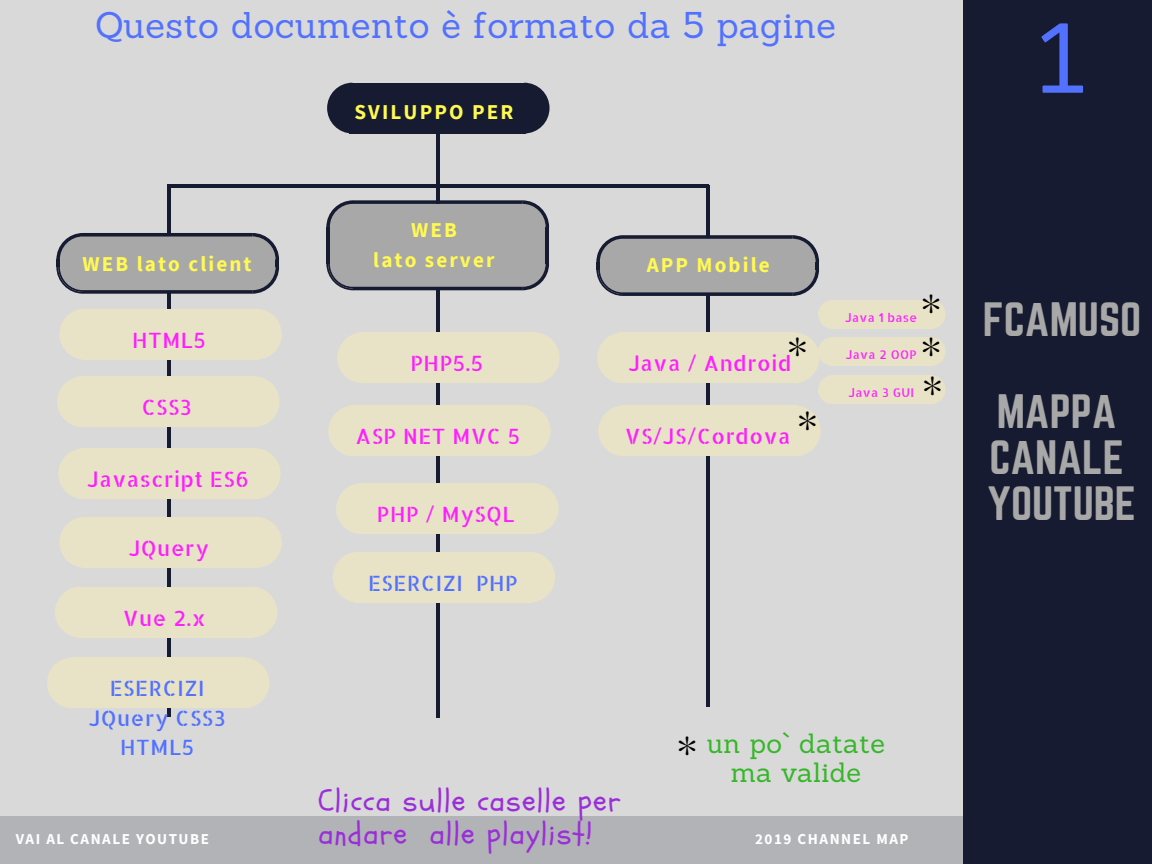
<style>
.page{position:relative;width:1152px;height:864px;background:#d9d9d9}
.page>*{position:absolute;margin:0;border:0;box-sizing:border-box;transform-origin:0 0}
.t1{font:96.6px "Sanchez";color:#5271ff}
.t2{font:48.3px/41.1px "Prata";color:#000;text-align:justify}
.t3{font:42.3px/92.2px "Norwester";color:#a8a8a8;text-align:center}
.t4{font:36.3px "Sanchez";letter-spacing:.01em;color:#5271ff}
.t5{font:30.9px/32.7px "Schoolbell";letter-spacing:.04em;color:#9a2ed7}
.t6{font:27.15px/29.2px "Sanchez";letter-spacing:.01em;color:#35b729}
.t7{font:21.15px "Allerta Stencil";letter-spacing:.03em;color:#ff1ffd}
.t8{font:700 21.15px/29.2px "Source Sans Pro";letter-spacing:.1em;color:#fff952;text-align:center}
.t9{font:21.15px/29.2px "Allerta Stencil";letter-spacing:.03em;color:#5271ff;text-align:center}
.t10{font:700 15.15px "Source Sans Pro";letter-spacing:.1em;color:#fff}
.t11{font:12px "Allerta Stencil";letter-spacing:.03em;color:#ff1ffd}
.s1{font-family:"Prata";font-size:48.3px;color:#000}
</style>
<div class="page">
<div style="left:0;top:817px;width:1007px;height:47px;background:#b2b3b7"></div>
<hr style="left:167px;top:189px;width:3px;height:528px;background:#161b31">
<hr style="left:706px;top:185px;width:3px;height:522px;background:#161b31">
<div style="left:963px;top:0;width:189px;height:864px;background:#161b31"></div>
<hr style="left:436px;top:111px;width:4px;height:607px;background:#161b31">
<hr style="left:167px;top:184px;width:541px;height:4px;background:#161b31">
<div style="left:350px;top:83px;width:176px;height:51px;background:#161b31"></div>
<svg style="left:526px;top:83px;width:24px;height:51px"></svg>
<svg style="left:327px;top:83px;width:23px;height:51px"></svg>
<div style="left:353px;top:227px;width:170px;height:37px;background:#a8a8a8"></div>
<div style="left:330px;top:227px;width:23px;height:37px;background:#a8a8a8"></div>
<hr style="left:326px;top:227px;width:4px;height:37px;background:#161b31">
<svg style="left:326px;top:264px;width:223px;height:26px;background:#96969a"></svg>
<div style="left:522px;top:227px;width:24px;height:37px;background:#a8a8a8"></div>
<hr style="left:546px;top:227px;width:3px;height:37px;background:#161b31">
<svg style="left:326px;top:200px;width:223px;height:27px;background:#96969a"></svg>
<div style="left:82px;top:309px;width:176px;height:51px;background:#e8e3c7"></div>
<svg style="left:258px;top:309px;width:24px;height:51px"></svg>
<svg style="left:59px;top:309px;width:23px;height:50px"></svg>
<svg style="left:56px;top:233px;width:223px;height:61px;background:#97989a"></svg>
<div style="left:80px;top:376px;width:176px;height:51px;background:#e8e3c7"></div>
<svg style="left:256px;top:376px;width:23px;height:51px"></svg>
<svg style="left:57px;top:376px;width:23px;height:51px"></svg>
<div style="left:81px;top:448px;width:176px;height:51px;background:#e8e3c7"></div>
<svg style="left:257px;top:448px;width:24px;height:51px"></svg>
<svg style="left:58px;top:448px;width:23px;height:51px"></svg>
<div style="left:82px;top:517px;width:176px;height:51px;background:#e8e3c7"></div>
<svg style="left:258px;top:517px;width:24px;height:51px"></svg>
<svg style="left:59px;top:517px;width:23px;height:50px"></svg>
<div style="left:77px;top:587px;width:177px;height:51px;background:#e8e3c7"></div>
<svg style="left:254px;top:587px;width:23px;height:50px"></svg>
<svg style="left:55px;top:587px;width:22px;height:50px"></svg>
<div style="left:70px;top:658px;width:176px;height:50px;background:#e8e3c7"></div>
<svg style="left:246px;top:658px;width:23px;height:50px"></svg>
<svg style="left:47px;top:658px;width:23px;height:50px"></svg>
<div style="left:360px;top:332px;width:176px;height:51px;background:#e8e3c7"></div>
<svg style="left:536px;top:333px;width:24px;height:50px"></svg>
<svg style="left:337px;top:332px;width:23px;height:51px"></svg>
<div style="left:351px;top:406px;width:176px;height:50px;background:#e8e3c7"></div>
<svg style="left:527px;top:406px;width:24px;height:50px"></svg>
<svg style="left:328px;top:406px;width:23px;height:50px"></svg>
<div style="left:831px;top:300px;width:101px;height:29px;background:#e8e3c7"></div>
<svg style="left:932px;top:300px;width:14px;height:29px"></svg>
<div style="left:831px;top:337px;width:101px;height:29px;background:#e8e3c7"></div>
<svg style="left:932px;top:337px;width:14px;height:29px"></svg>
<div style="left:831px;top:375px;width:101px;height:29px;background:#e8e3c7"></div>
<svg style="left:932px;top:375px;width:14px;height:29px"></svg>
<svg style="left:596px;top:235px;width:235px;height:221px"></svg>
<div style="left:359px;top:483px;width:176px;height:51px;background:#e8e3c7"></div>
<svg style="left:535px;top:483px;width:23px;height:51px"></svg>
<svg style="left:336px;top:483px;width:23px;height:51px"></svg>
<div style="left:355px;top:552px;width:177px;height:51px;background:#e8e3c7"></div>
<svg style="left:532px;top:552px;width:23px;height:50px"></svg>
<svg style="left:333px;top:552px;width:22px;height:50px"></svg>
<h3 class="t4" style="left:95px;top:1px;width:742px">Questo documento è formato da 5 pagine</h3>
<p class="t8" style="left:354px;top:97px;width:160px">SVILUPPO PER</p>
<p class="t8" style="left:373px;top:215px;width:123px">WEB<br>lato server</p>
<p class="t8" style="left:83px;top:249px;width:171px">WEB lato client</p>
<p class="t8" style="left:647px;top:250px;width:125px">APP Mobile</p>
<p class="t7" style="left:132px;top:326px;width:75px">HTML5</p>
<p class="t7" style="left:142px;top:393px;width:51px">CSS3</p>
<p class="t7" style="left:87px;top:465px;width:163px">Javascript ES6</p>
<p class="t7" style="left:129px;top:534px;width:82px">JQuery</p>
<p class="t7" style="left:123px;top:604px;width:84px">Vue 2.x</p>
<p class="t7" style="left:411px;top:349px;width:74px">PHP5.5</p>
<h2 class="t2" style="left:786px;top:338px;width:24px">*</h2>
<p class="t7" style="left:628px;top:349px;width:164px">Java / Android</p>
<p class="t7" style="left:356px;top:423px;width:166px">ASP NET MVC 5</p>
<p class="t7" style="left:625px;top:423px;width:167px">VS/JS/Cordova</p>
<h2 class="t2" style="left:796px;top:412px;width:24px">*</h2>
<p class="t7" style="left:377px;top:500px;width:139px">PHP / MySQL</p>
<p class="t9" style="left:368px;top:568px;width:151px">ESERCIZI PHP</p>
<h2 class="t2" style="left:920px;top:295px;width:25px">* * *</h2>
<p class="t11" style="left:845px;top:309px;width:74px">Java 1 base</p>
<p class="t11" style="left:846px;top:346px;width:72px">Java 2 OOP</p>
<p class="t11" style="left:848px;top:385px;width:67px">Java 3 GUI</p>
<p class="t9" style="left:89px;top:673px;width:138px">ESERCIZI<br>JQuery CSS3<br>HTML5</p>
<p class="t6" style="left:731px;top:729px;width:156px;text-indent:-55px"><span class="s1">*</span> un po` datate ma valide</p>
<h3 class="t5" style="left:318px;top:785px;width:304px">Clicca sulle caselle per andare alle playlist!</h3>
<p class="t10" style="left:16px;top:829px;width:195px">VAI AL CANALE YOUTUBE</p>
<p class="t10" style="left:755px;top:829px;width:155px">2019 CHANNEL MAP</p>
<h1 class="t1" style="left:1038px;top:-4px;width:51px">1</h1>
<h3 class="t3" style="left:983px;top:275px;width:160px">FCAMUSO<br>MAPPA</h3>
<h3 class="t3" style="left:988px;top:436px;width:149px;line-height:46.2px;text-align:left">CANALE<br>YOUTUBE</h3>
</div>
